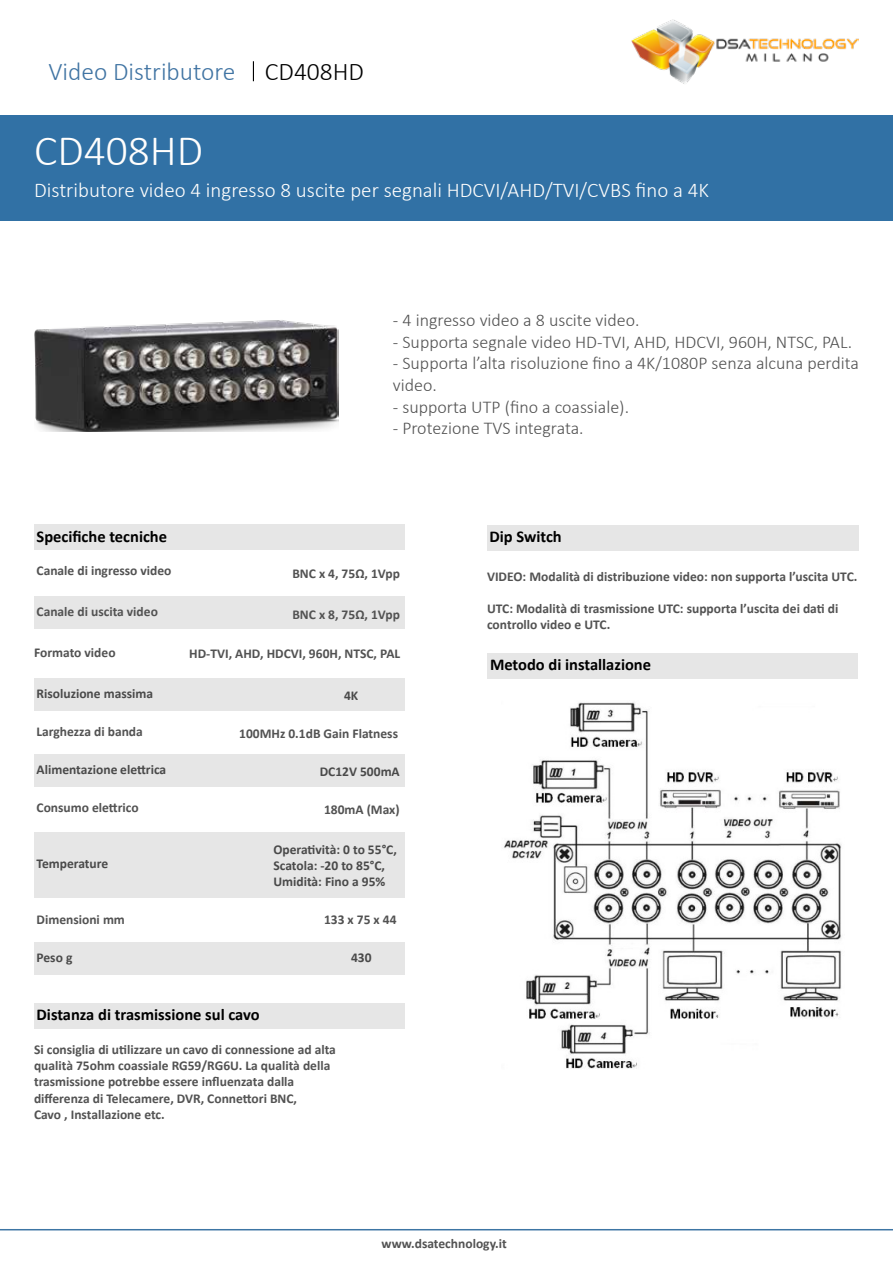
<style>
.page{position:relative;width:893px;height:1263px;background:#fff}
.page>*{position:absolute;margin:0;border:0;box-sizing:border-box;transform-origin:0 0}
.t1{font:300 43.5px "Calibri";color:#fffefd}
.t2{font:300 25.5px "Calibri";color:#4074a3}
.t3{font:300 21px "Calibri";color:#fffefd}
.t4{font:300 18px/21.6px "Calibri";color:#525252}
.t5{font:700 16.5px "Calibri";color:#000}
.t6{font:700 13.5px/16.2px "Calibri";color:#525252}
.s1{color:#000}
</style>
<div class="page">
<div style="left:0;top:115px;width:893px;height:106px;background:#3171a5"></div>
<svg style="left:253px;top:61px;width:1px;height:20px"></svg>
<img style="left:34px;top:320px;width:304px;height:111px">
<div style="left:34px;top:524px;width:371px;height:26px;background:#e6e6e6"></div>
<div style="left:34px;top:596px;width:371px;height:32px;background:#e6e6e6"></div>
<div style="left:34px;top:678px;width:371px;height:33px;background:#e6e6e6"></div>
<div style="left:34px;top:754px;width:371px;height:33px;background:#e6e6e6"></div>
<div style="left:34px;top:832px;width:371px;height:65px;background:#e6e6e6"></div>
<div style="left:34px;top:1003px;width:371px;height:25px;background:#e6e6e6"></div>
<div style="left:487px;top:525px;width:372px;height:26px;background:#e6e6e6"></div>
<hr style="left:0;top:1229px;width:893px;height:1px;background:#3d75a4">
<div style="left:487px;top:653px;width:371px;height:25px;background:#e6e6e6"></div>
<div style="left:34px;top:942px;width:371px;height:33px;background:#e6e6e6"></div>
<img style="left:503px;top:702px;width:339px;height:367px">
<img style="left:631px;top:19px;width:228px;height:65px">
<h2 class="t2" style="left:48px;top:56px;width:317px">Video Distributore <span class="s1">CD408HD</span></h2>
<h1 class="t1" style="left:34px;top:124px;width:171px">CD408HD</h1>
<h3 class="t3" style="left:34px;top:177px;width:676px">Distributore video 4 ingresso 8 uscite per segnali HDCVI/AHD/TVI/CVBS fino a 4K</h3>
<h3 class="t4" style="left:393px;top:309px;width:248px">- 4 ingresso video a 8 uscite video.</h3>
<h3 class="t4" style="left:393px;top:331px;width:461px">- Supporta segnale video HD-TVI, AHD, HDCVI, 960H, NTSC, PAL.</h3>
<h3 class="t4" style="left:393px;top:352px;width:468px">- Supporta l’alta risoluzione fino a 4K/1080P senza alcuna perdita video.</h3>
<h3 class="t4" style="left:393px;top:396px;width:238px">- supporta UTP (fino a coassiale).</h3>
<h3 class="t4" style="left:393px;top:417px;width:192px">- Protezione TVS integrata.</h3>
<p class="t5" style="left:37px;top:524px;width:132px">Specifiche tecniche</p>
<p class="t6" style="left:37px;top:562px;width:136px">Canale di ingresso video</p>
<p class="t6" style="left:292px;top:565px;width:109px">BNC x 4, 75Ω, 1Vpp</p>
<p class="t6" style="left:37px;top:603px;width:123px">Canale di uscita video</p>
<p class="t6" style="left:292px;top:606px;width:109px">BNC x 8, 75Ω, 1Vpp</p>
<p class="t6" style="left:34px;top:644px;width:83px">Formato video</p>
<p class="t6" style="left:189px;top:646px;width:212px">HD-TVI, AHD, HDCVI, 960H, NTSC, PAL</p>
<p class="t6" style="left:37px;top:685px;width:118px">Risoluzione massima</p>
<p class="t6" style="left:344px;top:687px;width:16px">4K</p>
<p class="t6" style="left:37px;top:723px;width:108px">Larghezza di banda</p>
<p class="t6" style="left:239px;top:725px;width:160px">100MHz 0.1dB Gain Flatness</p>
<p class="t6" style="left:37px;top:761px;width:131px">Alimentazione elettrica</p>
<p class="t6" style="left:320px;top:763px;width:82px">DC12V 500mA</p>
<p class="t6" style="left:37px;top:799px;width:104px">Consumo elettrico</p>
<p class="t6" style="left:324px;top:801px;width:77px">180mA (Max)</p>
<p class="t6" style="left:37px;top:855px;width:73px">Temperature</p>
<p class="t6" style="left:273px;top:841px;width:125px">Operatività: 0 to 55°C,<br>Scatola: -20 to 85°C,<br>Umidità: Fino a 95%</p>
<p class="t6" style="left:37px;top:911px;width:90px">Dimensioni mm</p>
<p class="t6" style="left:324px;top:911px;width:74px">133 x 75 x 44</p>
<p class="t6" style="left:37px;top:949px;width:37px">Peso g</p>
<p class="t6" style="left:351px;top:949px;width:22px">430</p>
<p class="t5" style="left:37px;top:1003px;width:225px">Distanza di trasmissione sul cavo</p>
<p class="t6" style="left:34px;top:1041px;width:303px">Si consiglia di utilizzare un cavo di connessione ad alta qualità 75ohm coassiale RG59/RG6U. La qualità della trasmissione potrebbe essere influenzata dalla differenza di Telecamere, DVR, Connettori BNC,<br>Cavo , Installazione etc.</p>
<p class="t5" style="left:489px;top:525px;width:74px">Dip Switch</p>
<p class="t6" style="left:487px;top:568px;width:372px">VIDEO: Modalità di distribuzione video: non supporta l’uscita UTC.</p>
<p class="t6" style="left:487px;top:600px;width:353px">UTC: Modalità di trasmissione UTC: supporta l’uscita dei dati di controllo video e UTC.</p>
<p class="t5" style="left:490px;top:653px;width:163px">Metodo di installazione</p>
<p class="t6" style="left:382px;top:1235px;width:127px">www.dsatechnology.it</p>
</div>
